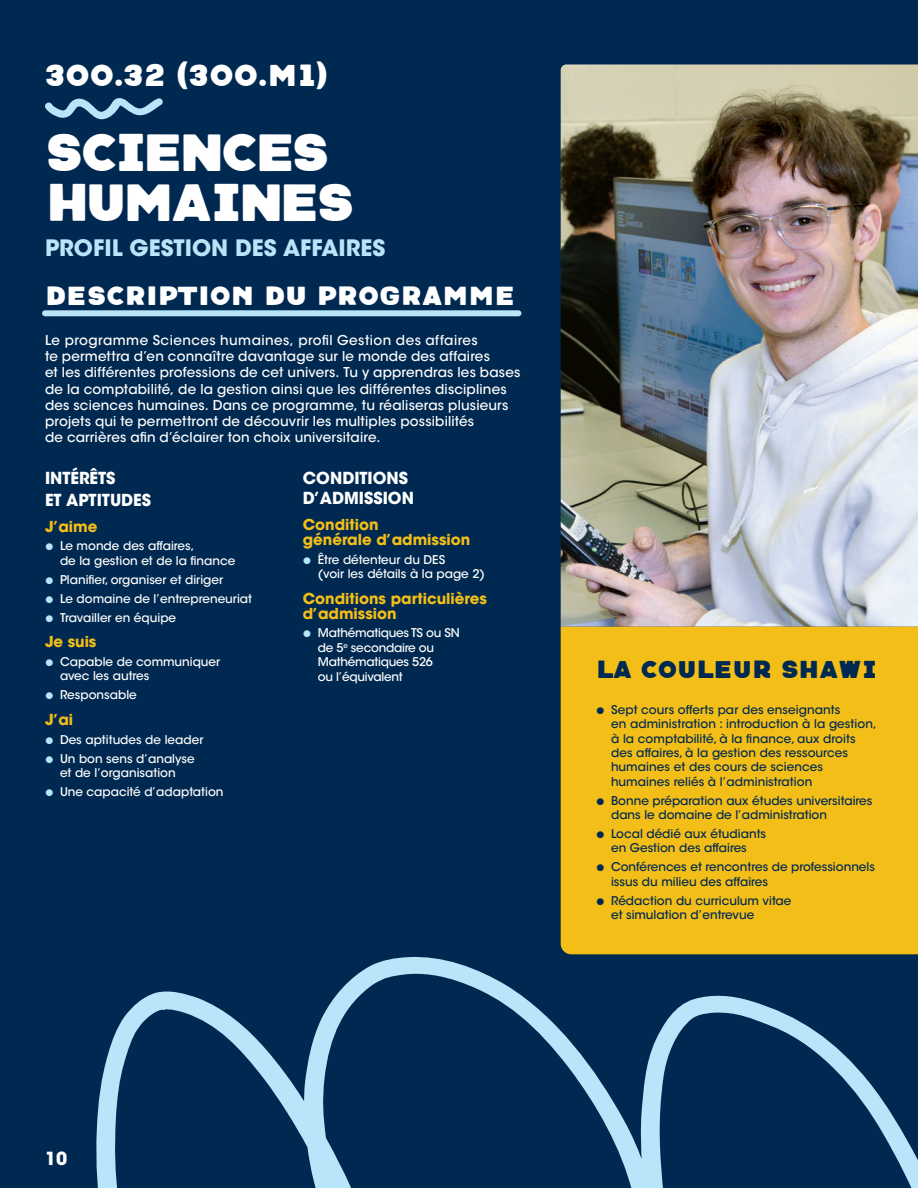
<style>
.page{position:relative;width:918px;height:1188px;background:#002951}
.page>*{position:absolute;margin:0;border:0;box-sizing:border-box;transform-origin:0 0}
.t1{font:39px/50.2px "Neretto Sans Eclate";letter-spacing:-.115em;color:#fff}
.t2{font:700 22.5px "ITC Avant Garde Std";color:#b9e5fa}
.t3{font:22.5px "Neretto Sans Round";color:#fff}
.t4{font:19.5px "Neretto Sans Eclate";color:#fff}
.t5{font:18px "Neretto Sans Round";color:#002951}
.t6{font:700 18px "ITC Avant Garde Std";color:#fff}
.t7{font:700 16.5px/21.6px "ITC Avant Garde Std";color:#fff}
.t8{font:700 15px/15px "ITC Avant Garde Std";color:#f3be18}
.t9{font:500 13.5px/16.2px "ITC Avant Garde Std";letter-spacing:.01em;color:#fff}
.t10{font:500 12px/14.4px "ITC Avant Garde Std";color:#002951}
.t11{font:500 12px/14.4px "ITC Avant Garde Std";color:#fff}
.t12{font:500 12px/14.4px "ITC Avant Garde Std";letter-spacing:-.02em;color:#fff}
.s1{font-family:"Fira Sans Compressed";font-size:9.75px;color:#b9e5fa}
.s2{font-family:"Fira Sans Compressed";font-size:9.75px}
</style>
<div class="page">
<div style="left:45px;top:310px;width:474px;height:6px;background:#b9e5fa"></div>
<img style="left:561px;top:64px;width:357px;height:563px">
<div style="left:561px;top:627px;width:357px;height:327px;background:#f3be18"></div>
<svg style="left:45px;top:98px;width:118px;height:22px"></svg>
<svg style="left:97px;top:954px;width:821px;height:234px"></svg>
<h2 class="t3" style="left:45px;top:62px;width:284px">300.32 (300.M1)</h2>
<h1 class="t1" style="left:45px;top:133px;width:311px">SCIENCES<br>HUMAINES</h1>
<h2 class="t2" style="left:45px;top:233px;width:342px">PROFIL GESTION DES AFFAIRES</h2>
<h3 class="t4" style="left:45px;top:287px;width:472px">DESCRIPTION DU PROGRAMME</h3>
<p class="t9" style="left:45px;top:332px;width:477px">Le programme Sciences humaines, profil Gestion des affaires<br>te permettra d’en connaître davantage sur le monde des affaires<br>et les différentes professions de cet univers. Tu y apprendras les bases de la comptabilité, de la gestion ainsi que les différentes disciplines des sciences humaines. Dans ce programme, tu réaliseras plusieurs projets qui te permettront de découvrir les multiples possibilités<br>de carrières afin d’éclairer ton choix universitaire.</p>
<h3 class="t7" style="left:45px;top:467px;width:108px">INTÉRÊTS<br>ET APTITUDES</h3>
<p class="t8" style="left:45px;top:518px;width:54px">J’aime</p>
<p class="t11" style="left:60px;top:539px;width:177px;text-indent:-15px"><span class="s1">●</span> Le monde des affaires,<br>de la gestion et de la finance</p>
<p class="t11" style="left:45px;top:572px;width:180px"><span class="s1">●</span> Planifier, organiser et diriger</p>
<p class="t11" style="left:45px;top:591px;width:209px"><span class="s1">●</span> Le domaine de l’entrepreneuriat</p>
<p class="t11" style="left:45px;top:610px;width:133px"><span class="s1">●</span> Travailler en équipe</p>
<p class="t8" style="left:45px;top:634px;width:53px">Je suis</p>
<p class="t11" style="left:60px;top:654px;width:162px;text-indent:-15px"><span class="s1">●</span> Capable de communiquer avec les autres</p>
<p class="t11" style="left:45px;top:688px;width:93px"><span class="s1">●</span> Responsable</p>
<p class="t8" style="left:45px;top:712px;width:30px">J’ai</p>
<p class="t11" style="left:45px;top:732px;width:160px"><span class="s1">●</span> Des aptitudes de leader</p>
<p class="t11" style="left:45px;top:751px;width:151px;text-align:center"><span class="s1">●</span> Un bon sens d’analyse et de l’organisation</p>
<p class="t11" style="left:45px;top:784px;width:180px"><span class="s1">●</span> Une capacité d’adaptation</p>
<h3 class="t7" style="left:303px;top:468px;width:113px;line-height:19.8px">CONDITIONS<br>D’ADMISSION</h3>
<p class="t8" style="left:303px;top:517px;width:169px">Condition<br>générale d’admission</p>
<p class="t11" style="left:318px;top:552px;width:169px;text-indent:-15px"><span class="s1">●</span> Être détenteur du DES<br>(voir les détails à la page 2)</p>
<p class="t8" style="left:303px;top:590px;width:186px">Conditions particulières d’admission</p>
<p class="t12" style="left:318px;top:626px;width:144px;text-indent:-15px"><span class="s1">●</span> Mathématiques TS ou SN de 5<sup>e</sup> secondaire ou<br>Mathématiques 526<br>ou l’équivalent</p>
<h3 class="t5" style="left:596px;top:659px;width:283px">LA COULEUR SHAWI</h3>
<p class="t10" style="left:611px;top:702px;width:267px;text-indent:-15px"><span class="s2">●</span> Sept cours offerts par des enseignants<br>en administration : introduction à la gestion, à la comptabilité, à la finance, aux droits des affaires, à la gestion des ressources humaines et des cours de sciences humaines reliés à l’administration</p>
<p class="t10" style="left:611px;top:793px;width:263px;text-indent:-15px"><span class="s2">●</span> Bonne préparation aux études universitaires dans le domaine de l’administration</p>
<p class="t10" style="left:596px;top:826px;width:172px;text-align:center"><span class="s2">●</span> Local dédié aux étudiants en Gestion des affaires</p>
<p class="t10" style="left:611px;top:860px;width:265px;text-indent:-15px"><span class="s2">●</span> Conférences et rencontres de professionnels issus du milieu des affaires</p>
<p class="t10" style="left:611px;top:893px;width:182px;text-indent:-15px"><span class="s2">●</span> Rédaction du curriculum vitae et simulation d’entrevue</p>
<h3 class="t6" style="left:45px;top:1147px;width:24px">10</h3>
</div>
